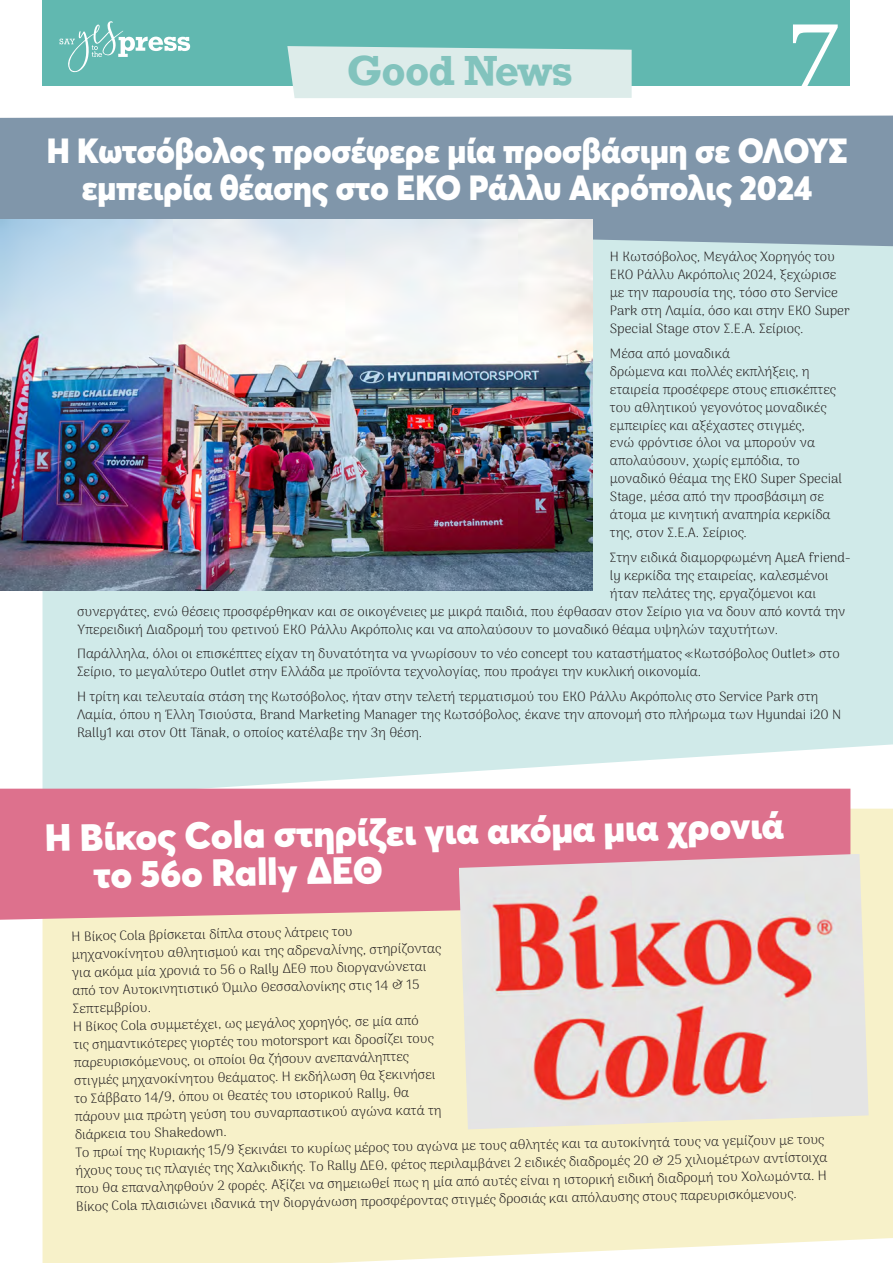
<style>
.page{position:relative;width:893px;height:1263px;background:#fff}
.page>*{position:absolute;margin:0;border:0;box-sizing:border-box;transform-origin:0 0}
.t1{font:97.5px "Georgia";color:#fff}
.t2{font:700 39.6px "Rockwell";letter-spacing:-.025em;color:#82c3bd}
.t3{font:900 37.5px/37.5px "Averta";color:#fff}
.t4{font:900 34.5px/37.5px "Averta";letter-spacing:-.005em;color:#fff;text-align:center;scale:.95 1}
.t5{font:100 13.5px/18px "Arima";color:#231f20}
</style>
<div class="page">
<div style="left:43px;top:0;width:807px;height:85px;background:#61b8b0"></div>
<svg style="left:60px;top:21px;width:130px;height:51px"></svg>
<div style="left:43px;top:246px;width:850px;height:553px;background:#d0eae9"></div>
<div style="left:43px;top:809px;width:850px;height:454px;background:#f7f1c9"></div>
<div style="left:0;top:116px;width:893px;height:130px;background:#8096aa"></div>
<div style="left:0;top:789px;width:850px;height:131px;background:#dd718d"></div>
<div style="left:287px;top:46px;width:345px;height:52px;background:#ddecea"></div>
<img style="left:0;top:219px;width:593px;height:371px">
<img style="left:459px;top:854px;width:410px;height:275px">
<h2 class="t2" style="left:346px;top:45px;width:228px">Good News</h2>
<h1 class="t1" style="left:789px;top:-29px;width:50px">7</h1>
<h3 class="t4" style="left:47px;top:131px;width:844px">Η Κωτσόβολος προσέφερε μία προσβάσιμη σε ΟΛΟΥΣ εμπειρία θέασης στο ΕΚΟ Ράλλυ Ακρόπολις 2024</h3>
<p class="t5" style="left:610px;top:247px;width:241px">Η Κωτσόβολος, Mεγάλος Χορηγός του ΕΚΟ Ράλλυ Ακρόπολις 2024, ξεχώρισε με την παρουσία της, τόσο στο Service Park στη Λαμία, όσο και στην EKO Super Special Stage στον Σ.Ε.Α. Σείριος.</p>
<p class="t5" style="left:610px;top:344px;width:234px">Μέσα από μοναδικά<br>δρώμενα και πολλές εκπλήξεις, η εταιρεία προσέφερε στους επισκέπτες του αθλητικού γεγονότος μοναδικές εμπειρίες και αξέχαστες στιγμές,<br>ενώ φρόντισε όλοι να μπορούν να απολαύσουν, χωρίς εμπόδια, το μοναδικό θέαμα της EKO Super Special<br>Stage, μέσα από την προσβάσιμη σε άτομα με κινητική αναπηρία κερκίδα της, στον Σ.Ε.Α. Σείριος.</p>
<p class="t5" style="left:610px;top:548px;width:242px">Στην ειδικά διαμορφωμένη ΑμεΑ friend-</p>
<p class="t5" style="left:610px;top:566px;width:220px">ly κερκίδα της εταιρείας, καλεσμένοι</p>
<p class="t5" style="left:610px;top:584px;width:208px">ήταν πελάτες της, εργαζόμενοι και</p>
<p class="t5" style="left:77px;top:602px;width:770px">συνεργάτες, ενώ θέσεις προσφέρθηκαν και σε οικογένειες με μικρά παιδιά, που έφθασαν στον Σείριο για να δουν από κοντά την</p>
<p class="t5" style="left:77px;top:620px;width:703px">Υπερειδική Διαδρομή του φετινού ΕΚΟ Ράλλυ Ακρόπολις και να απολαύσουν το μοναδικό θέαμα υψηλών ταχυτήτων.</p>
<p class="t5" style="left:77px;top:645px;width:764px">Παράλληλα, όλοι οι επισκέπτες είχαν τη δυνατότητα να γνωρίσουν το νέο concept του καταστήματος «Kωτσόβολος Outlet» στο<br>Σείριο, το μεγαλύτερο Outlet στην Ελλάδα με προϊόντα τεχνολογίας, που προάγει την κυκλική οικονομία.</p>
<p class="t5" style="left:77px;top:687px;width:766px">Η τρίτη και τελευταία στάση της Κωτσόβολος, ήταν στην τελετή τερματισμού του ΕΚΟ Ράλλυ Ακρόπολις στο Service Park στη<br>Λαμία, όπου η Έλλη Τσιούστα, Brand Marketing Manager της Κωτσόβολος, έκανε την απονομή στο πλήρωμα των Hyundai i20 N<br>Rally1 και στον Ott Tänak, ο οποίος κατέλαβε την 3η θέση.</p>
<h3 class="t3" style="left:93px;top:818px;width:693px;text-indent:-48px;rotate:-1deg">Η Βίκος Cola στηρίζει για ακόμα μια χρονιά το 56ο Rally ΔΕΘ</h3>
<p class="t5" style="left:71px;top:927px;width:754px;rotate:-1deg">Η Βίκος Cola βρίσκεται δίπλα στους λάτρεις του<br>μηχανοκίνητου αθλητισμού και της αδρεναλίνης, στηρίζοντας<br>για ακόμα μία χρονιά το 56 ο Rally ΔΕΘ που διοργανώνεται<br>από τον Αυτοκινητιστικό Όμιλο Θεσσαλονίκης στις 14 &amp; 15<br>Σεπτεμβρίου.<br>Η Βίκος Cola συμμετέχει, ως μεγάλος χορηγός, σε μία από<br>τις σημαντικότερες γιορτές του motorsport και δροσίζει τους<br>παρευρισκόμενους, οι οποίοι θα ζήσουν ανεπανάληπτες<br>στιγμές μηχανοκίνητου θεάματος. Η εκδήλωση θα ξεκινήσει<br>τo Σάββατο 14/9, όπου οι θεατές του ιστορικού Rally, θα<br>πάρουν μια πρώτη γεύση του συναρπαστικού αγώνα κατά τη<br>διάρκεια του Shakedown.<br>Το πρωί της Κυριακής 15/9 ξεκινάει το κυρίως μέρος του αγώνα με τους αθλητές και τα αυτοκίνητά τους να γεμίζουν με τους ήχους τους τις πλαγιές της Χαλκιδικής. Το Rally ΔΕΘ, φέτος περιλαμβάνει 2 ειδικές διαδρομές 20 &amp; 25 χιλιομέτρων αντίστοιχα που θα επαναληφθούν 2 φορές. Αξίζει να σημειωθεί πως η μία από αυτές είναι η ιστορική ειδική διαδρομή του Χολωμόντα. Η Βίκος Cola πλαισιώνει ιδανικά την διοργάνωση προσφέροντας στιγμές δροσιάς και απόλαυσης στους παρευρισκόμενους.</p>
</div>
